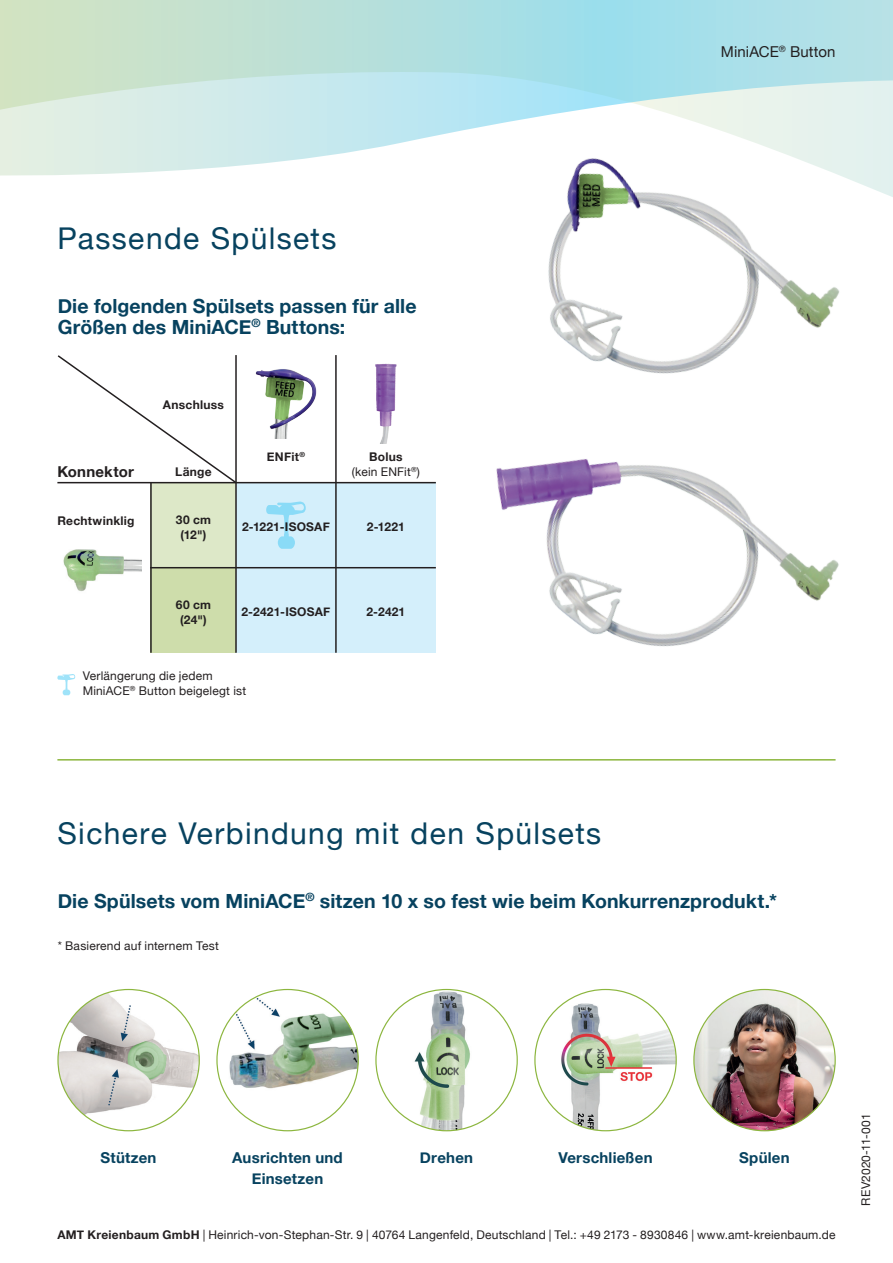
<style>
.page{position:relative;width:893px;height:1263px;background:#fff}
.page>*{position:absolute;margin:0;border:0;box-sizing:border-box;transform-origin:0 0}
.t1{font:30px "Helvetica Neue";letter-spacing:.045em;color:#07425f}
.t2{font:700 19.5px/21.3px "Helvetica Neue";letter-spacing:.005em;color:#07425f}
.t3{font:700 15px/21.3px "Helvetica Neue";letter-spacing:.015em;color:#07425f;text-align:center}
.t4{font:15px "Helvetica Neue";letter-spacing:.005em;color:#231f20}
.t5{font:700 15px "Helvetica Neue";letter-spacing:.01em;color:#231f20}
.t6{font:12px/15px "Helvetica Neue";letter-spacing:.015em;color:#231f20}
.t7{font:700 12px/15px "Helvetica Neue";letter-spacing:.02em;color:#231f20;text-align:center}
.s1{font-weight:700}
</style>
<div class="page">
<svg style="left:0;top:0;width:893px;height:197px;background:#c9e8e6"></svg>
<img style="left:694px;top:989px;width:141px;height:142px;border-radius:71px">
<img style="left:535px;top:989px;width:141px;height:142px;border-radius:71px">
<img style="left:376px;top:989px;width:141px;height:142px;border-radius:71px">
<img style="left:217px;top:989px;width:141px;height:142px;border-radius:71px">
<img style="left:58px;top:989px;width:141px;height:142px;border-radius:71px">
<div style="left:236px;top:483px;width:200px;height:170px;background:#d4effb"></div>
<svg style="left:266px;top:501px;width:40px;height:48px"></svg>
<div style="left:151px;top:483px;width:85px;height:85px;background:#dde8c8"></div>
<div style="left:151px;top:568px;width:85px;height:85px;background:#ceddab"></div>
<img style="left:63px;top:549px;width:79px;height:43px">
<hr style="left:57px;top:482px;width:379px;height:1px;background:#231f20">
<hr style="left:150px;top:483px;width:2px;height:170px;background:#231f20">
<hr style="left:235px;top:355px;width:2px;height:298px;background:#231f20">
<hr style="left:335px;top:355px;width:2px;height:298px;background:#231f20">
<img style="left:375px;top:363px;width:22px;height:80px">
<img style="left:255px;top:369px;width:62px;height:69px">
<hr style="left:150px;top:567px;width:286px;height:1px;background:#231f20">
<svg style="left:57px;top:355px;width:181px;height:130px"></svg>
<svg style="left:57px;top:674px;width:18px;height:21px"></svg>
<img style="left:496px;top:459px;width:343px;height:188px">
<img style="left:478px;top:133px;width:386px;height:241px">
<hr style="left:57px;top:759px;width:779px;height:1px;background:#8cb63e">
<p class="t4" style="left:721px;top:41px;width:116px">MiniACE<sup>®</sup> Button</p>
<h1 class="t1" style="left:57px;top:216px;width:280px">Passende Spülsets</h1>
<h2 class="t2" style="left:58px;top:295px;width:360px">Die folgenden Spülsets passen für alle<br>Größen des MiniACE<sup>®</sup> Buttons:</h2>
<p class="t5" style="left:57px;top:460px;width:78px">Konnektor</p>
<p class="t7" style="left:163px;top:398px;width:63px">Anschluss</p>
<p class="t7" style="left:175px;top:465px;width:38px">Länge</p>
<p class="t7" style="left:267px;top:450px;width:40px">ENFit<sup>®</sup></p>
<p class="t6" style="left:352px;top:450px;width:69px;text-align:center"><span class="s1">Bolus<br></span>(kein ENFit<sup>®</sup>)</p>
<p class="t7" style="left:176px;top:512px;width:37px">30 cm (12")</p>
<p class="t7" style="left:57px;top:513px;width:79px">Rechtwinklig</p>
<p class="t7" style="left:367px;top:520px;width:39px">2-1221</p>
<p class="t7" style="left:242px;top:520px;width:89px">2-1221-ISOSAF</p>
<p class="t7" style="left:176px;top:597px;width:37px">60 cm (24")</p>
<p class="t7" style="left:242px;top:605px;width:90px">2-2421-ISOSAF</p>
<p class="t6" style="left:83px;top:669px;width:165px">Verlängerung die jedem<br>MiniACE<sup>®</sup> Button beigelegt ist</p>
<p class="t7" style="left:366px;top:605px;width:40px">2-2421</p>
<h1 class="t1" style="left:57px;top:812px;width:545px">Sichere Verbindung mit den Spülsets</h1>
<h2 class="t2" style="left:58px;top:891px;width:721px">Die Spülsets vom MiniACE<sup>®</sup> sitzen 10 x so fest wie beim Konkurrenzprodukt.*</h2>
<p class="t6" style="left:58px;top:939px;width:163px">* Basierend auf internem Test</p>
<p class="t3" style="left:101px;top:1147px;width:57px">Stützen</p>
<p class="t3" style="left:232px;top:1147px;width:112px">Ausrichten und<br>Einsetzen</p>
<p class="t3" style="left:420px;top:1147px;width:55px">Drehen</p>
<p class="t3" style="left:558px;top:1147px;width:96px">Verschließen</p>
<p class="t3" style="left:739px;top:1147px;width:52px">Spülen</p>
<p class="t6" style="left:57px;top:1227px;width:780px"><span class="s1">AMT Kreienbaum GmbH</span> | Heinrich-von-Stephan-Str. 9 | 40764 Langenfeld, Deutschland | Tel.: +49 2173 - 8930846 | www.amt-kreienbaum.de</p>
<p class="t6" style="left:859px;top:1205px;width:94px;rotate:-90deg">REV2020-11-001</p>
</div>
